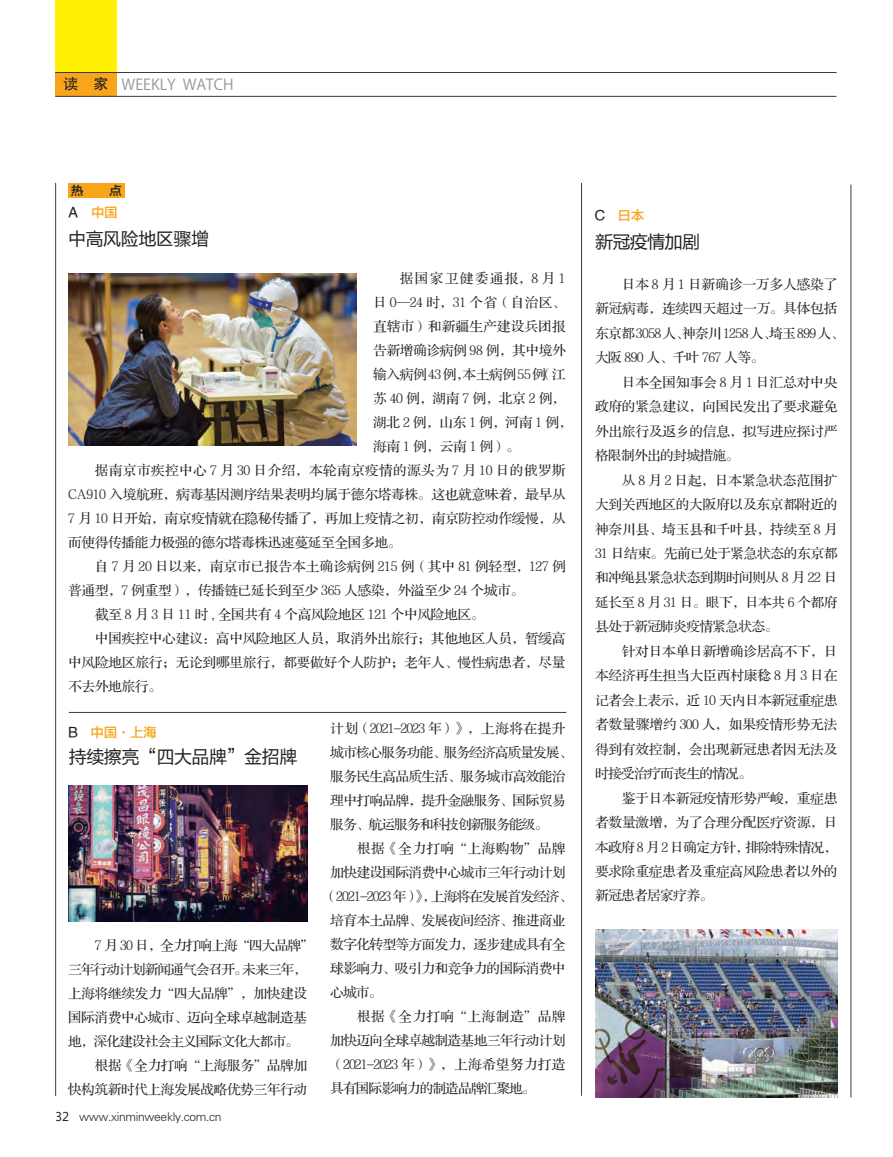
<style>
.page{position:relative;width:893px;height:1157px;background:#fff}
.page>*{position:absolute;margin:0;border:0;box-sizing:border-box;transform-origin:0 0}
.t1{font:18px "FZLTHJW GB1 0";letter-spacing:-.025em;color:#231f20}
.t2{font:15px "Koz Go Pro";color:#939598}
.t3{font:13.5px "FZS3 K GBK1 0";letter-spacing:-.025em;color:#231f20}
.t4{font:13.5px "FZS3 K GBK1 0";letter-spacing:-.045em;color:#231f20}
.t5{font:13.5px "FZS3 K GBK1 0";letter-spacing:-.065em;color:#231f20}
.t6{font:13.5px "FZS3 K GBK1 0";letter-spacing:-.005em;color:#231f20}
.t7{font:13.5px "FZS3 K GBK1 0";letter-spacing:.025em;color:#231f20}
.t8{font:13.5px "FZS3 K GBK1 0";letter-spacing:.005em;color:#231f20}
.t9{font:13.5px "FZS3 K GBK1 0";letter-spacing:.035em;color:#231f20}
.t10{font:13.5px "FZS3 K GBK1 0";letter-spacing:.01em;color:#231f20}
.t11{font:13.5px "FZS3 K GBK1 0";letter-spacing:.095em;color:#231f20}
.t12{font:13.5px "FZYDZHJW GB1 0";color:#231f20}
.t13{font:13.5px "FZYDZHJW GB1 0";color:#f9a51b}
.t14{font:12.75px "FZYDZHJW GB1 0";color:#231f20}
.t15{font:12px "FZXH1 JW GB1 0";letter-spacing:-.025em;color:#231f20}
.s1{font-family:"FZHTJW GB1 0";color:#231f20}
.s2{color:#f9a51b}
.s3{color:#231f20}
.s4{font-family:"Microsoft Ya Hei"}
</style>
<div class="page">
<div style="left:55px;top:0;width:62px;height:97px;background:#fff101"></div>
<div style="left:55px;top:72px;width:62px;height:25px;background:#f9a51b"></div>
<hr style="left:55px;top:72px;width:781px;height:1px;background:#3c3c3d">
<hr style="left:55px;top:96px;width:781px;height:1px;background:#3c3c3d">
<div style="left:68px;top:183px;width:57px;height:15px;background:#f9a51b"></div>
<hr style="left:850px;top:185px;width:1px;height:912px;background:#3c3c3d">
<hr style="left:581px;top:183px;width:1px;height:912px;background:#3c3c3d">
<hr style="left:55px;top:183px;width:1px;height:913px;background:#3c3c3d">
<hr style="left:69px;top:712px;width:497px;height:1px;background:#3c3c3d">
<img style="left:68px;top:273px;width:288px;height:172px">
<img style="left:68px;top:786px;width:239px;height:135px">
<img style="left:595px;top:929px;width:242px;height:168px">
<p class="t2" style="left:63px;top:75px;width:172px"><span class="s1">读　家</span> WEEKLY WATCH</p>
<p class="t14" style="left:71px;top:183px;width:14px">热</p>
<p class="t14" style="left:109px;top:183px;width:14px">点</p>
<p class="t12" style="left:68px;top:205px;width:51px">A　<span class="s2">中国</span></p>
<p class="t1" style="left:68px;top:229px;width:142px">中高风险地区骤增</p>
<p class="t11" style="left:400px;top:271px;width:167px">据国家卫健委通报，8 月 1</p>
<p class="t3" style="left:373px;top:295px;width:194px">日 0—24 时，31 个省（自治区、</p>
<p class="t10" style="left:373px;top:319px;width:194px">直辖市）和新疆生产建设兵团报</p>
<p class="t3" style="left:373px;top:343px;width:194px">告新增确诊病例 98 例，其中境外</p>
<p class="t3" style="left:373px;top:367px;width:194px">输入病例43例，本土病例55例（江</p>
<p class="t3" style="left:373px;top:391px;width:194px">苏 40 例，湖南 7 例，北京 2 例，</p>
<p class="t3" style="left:373px;top:415px;width:201px">湖北 2 例，山东 1 例，河南 1 例，</p>
<p class="t3" style="left:373px;top:439px;width:148px">海南 1 例，云南 1 例）。</p>
<p class="t7" style="left:95px;top:463px;width:472px">据南京市疾控中心 7 月 30 日介绍，本轮南京疫情的源头为 7 月 10 日的俄罗斯</p>
<p class="t3" style="left:68px;top:487px;width:499px">CA910 入境航班，病毒基因测序结果表明均属于德尔塔毒株。这也就意味着，最早从</p>
<p class="t3" style="left:68px;top:511px;width:499px">7 月 10 日开始，南京疫情就在隐秘传播了，再加上疫情之初，南京防控动作缓慢，从</p>
<p class="t3" style="left:68px;top:535px;width:335px">而使得传播能力极强的德尔塔毒株迅速蔓延至全国多地。</p>
<p class="t8" style="left:95px;top:559px;width:472px">自 7 月 20 日以来，南京市已报告本土确诊病例 215 例（其中 81 例轻型，127 例</p>
<p class="t3" style="left:68px;top:583px;width:457px">普通型，7 例重型），传播链已延长到至少 365 人感染，外溢至少 24 个城市。</p>
<p class="t3" style="left:95px;top:607px;width:391px">截至 8 月 3 日 11 时 , 全国共有 4 个高风险地区 121 个中风险地区。</p>
<p class="t3" style="left:95px;top:631px;width:472px">中国疾控中心建议：高中风险地区人员，取消外出旅行；其他地区人员，暂缓高</p>
<p class="t3" style="left:68px;top:655px;width:499px">中风险地区旅行；无论到哪里旅行，都要做好个人防护；老年人、慢性病患者，尽量</p>
<p class="t3" style="left:68px;top:679px;width:95px">不去外地旅行。</p>
<p class="t13" style="left:69px;top:725px;width:89px"><span class="s3">B　</span>中国·上海</p>
<p class="t1" style="left:69px;top:747px;width:230px">持续擦亮“四大品牌”金招牌</p>
<p class="t3" style="left:330px;top:721px;width:237px">计划（2021-2023 年）》，上海将在提升</p>
<p class="t5" style="left:330px;top:745px;width:244px">城市核心服务功能、服务经济高质量发展、</p>
<p class="t4" style="left:330px;top:769px;width:237px">服务民生高品质生活、服务城市高效能治</p>
<p class="t4" style="left:330px;top:793px;width:237px">理中打响品牌，提升金融服务、国际贸易</p>
<p class="t5" style="left:330px;top:817px;width:220px">服务、航运服务和科技创新服务能级。</p>
<p class="t9" style="left:357px;top:841px;width:210px">根据《全力打响“上海购物”品牌</p>
<p class="t4" style="left:330px;top:865px;width:237px">加快建设国际消费中心城市三年行动计划</p>
<p class="t5" style="left:323px;top:889px;width:250px">（2021-2023 年）》，上海将在发展首发经济、</p>
<p class="t4" style="left:330px;top:913px;width:237px">培育本土品牌、发展夜间经济、推进商业</p>
<p class="t4" style="left:330px;top:937px;width:237px">数字化转型等方面发力，逐步建成具有全</p>
<p class="t4" style="left:330px;top:961px;width:237px">球影响力、吸引力和竞争力的国际消费中</p>
<p class="t3" style="left:330px;top:985px;width:53px">心城市。</p>
<p class="t9" style="left:357px;top:1009px;width:210px">根据《全力打响“上海制造”品牌</p>
<p class="t4" style="left:330px;top:1033px;width:237px">加快迈向全球卓越制造基地三年行动计划</p>
<p class="t7" style="left:330px;top:1057px;width:237px">（2021-2023 年）》，上海希望努力打造</p>
<p class="t5" style="left:330px;top:1081px;width:207px">具有国际影响力的制造品牌汇聚地。</p>
<p class="t5" style="left:95px;top:938px;width:221px">7 月 30 日，全力打响上海“四大品牌”</p>
<p class="t5" style="left:68px;top:962px;width:241px">三年行动计划新闻通气会召开。未来三年，</p>
<p class="t3" style="left:68px;top:986px;width:240px">上海将继续发力“四大品牌”，加快建设</p>
<p class="t3" style="left:68px;top:1010px;width:240px">国际消费中心城市、迈向全球卓越制造基</p>
<p class="t5" style="left:68px;top:1034px;width:232px">地，深化建设社会主义国际文化大都市。</p>
<p class="t3" style="left:95px;top:1058px;width:214px">根据《全力打响“上海服务”品牌加</p>
<p class="t3" style="left:68px;top:1082px;width:240px">快构筑新时代上海发展战略优势三年行动</p>
<p class="t15" style="left:55px;top:1109px;width:168px"><span class="s4">32</span> www.xinminweekly.com.cn</p>
<p class="t12" style="left:595px;top:208px;width:51px">C　<span class="s2">日本</span></p>
<p class="t1" style="left:595px;top:232px;width:107px">新冠疫情加剧</p>
<p class="t6" style="left:622px;top:277px;width:217px">日本 8 月 1 日新确诊一万多人感染了</p>
<p class="t3" style="left:595px;top:302px;width:244px">新冠病毒，连续四天超过一万。具体包括</p>
<p class="t4" style="left:595px;top:326px;width:251px">东京都3058人、神奈川1258人、埼玉899人、</p>
<p class="t4" style="left:595px;top:351px;width:170px">大阪 890 人、千叶 767 人等。</p>
<p class="t6" style="left:622px;top:375px;width:217px">日本全国知事会 8 月 1 日汇总对中央</p>
<p class="t3" style="left:595px;top:399px;width:244px">政府的紧急建议，向国民发出了要求避免</p>
<p class="t3" style="left:595px;top:424px;width:244px">外出旅行及返乡的信息，拟写进应探讨严</p>
<p class="t4" style="left:595px;top:448px;width:146px">格限制外出的封城措施。</p>
<p class="t6" style="left:622px;top:473px;width:217px">从 8 月 2 日起，日本紧急状态范围扩</p>
<p class="t3" style="left:595px;top:497px;width:244px">大到关西地区的大阪府以及东京都附近的</p>
<p class="t3" style="left:595px;top:522px;width:244px">神奈川县、埼玉县和千叶县，持续至 8 月</p>
<p class="t3" style="left:595px;top:546px;width:244px">31 日结束。先前已处于紧急状态的东京都</p>
<p class="t3" style="left:595px;top:571px;width:244px">和冲绳县紧急状态到期时间则从 8 月 22 日</p>
<p class="t3" style="left:595px;top:595px;width:244px">延长至 8 月 31 日。眼下，日本共 6 个都府</p>
<p class="t4" style="left:595px;top:619px;width:185px">县处于新冠肺炎疫情紧急状态。</p>
<p class="t3" style="left:622px;top:644px;width:217px">针对日本单日新增确诊居高不下，日</p>
<p class="t3" style="left:595px;top:668px;width:244px">本经济再生担当大臣西村康稔 8 月 3 日在</p>
<p class="t3" style="left:595px;top:693px;width:244px">记者会上表示，近 10 天内日本新冠重症患</p>
<p class="t6" style="left:595px;top:717px;width:244px">者数量骤增约 300 人，如果疫情形势无法</p>
<p class="t3" style="left:595px;top:742px;width:244px">得到有效控制，会出现新冠患者因无法及</p>
<p class="t4" style="left:595px;top:766px;width:159px">时接受治疗而丧生的情况。</p>
<p class="t3" style="left:622px;top:791px;width:217px">鉴于日本新冠疫情形势严峻，重症患</p>
<p class="t3" style="left:595px;top:815px;width:244px">者数量激增，为了合理分配医疗资源，日</p>
<p class="t4" style="left:595px;top:840px;width:244px">本政府 8 月 2 日确定方针，排除特殊情况，</p>
<p class="t3" style="left:595px;top:864px;width:244px">要求除重症患者及重症高风险患者以外的</p>
<p class="t4" style="left:595px;top:888px;width:120px">新冠患者居家疗养。</p>
</div>
